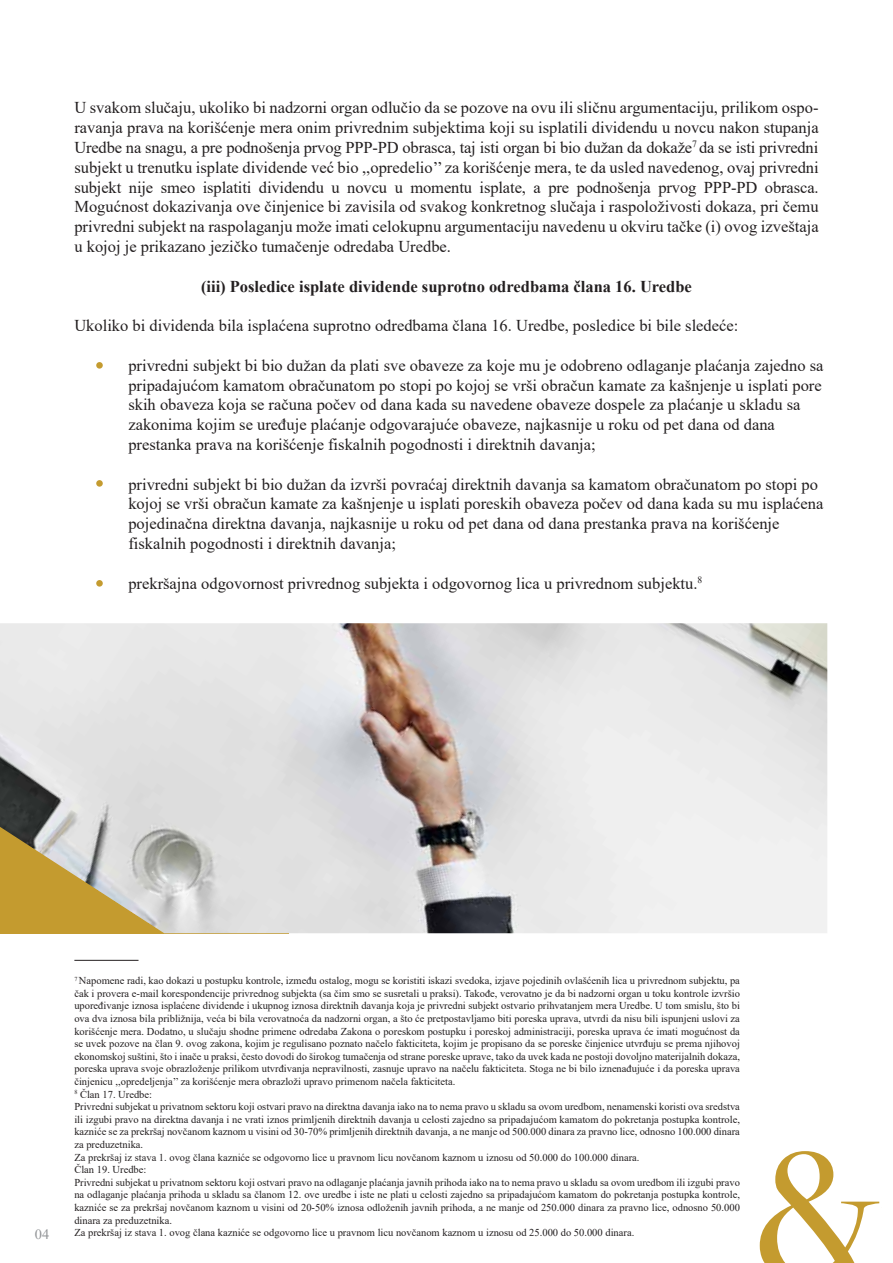
<style>
.page{position:relative;width:893px;height:1263px;background:#fff}
.page>*{position:absolute;margin:0;border:0;box-sizing:border-box;transform-origin:0 0}
.t1{font:16.5px/19.8px "Times New Roman";color:#231f20}
.t2{font:700 16.5px "Times New Roman";color:#231f20}
.t3{font:14.1px "Times New Roman";color:#939598}
.t4{font:10.5px/12.6px "Times New Roman";color:#231f20}
</style>
<div class="page">
<svg style="left:760px;top:1151px;width:120px;height:112px"></svg>
<div style="left:96px;top:362px;width:7px;height:7px;background:#c49b2f;border-radius:50%"></div>
<div style="left:96px;top:480px;width:7px;height:7px;background:#c49b2f;border-radius:50%"></div>
<div style="left:96px;top:580px;width:7px;height:7px;background:#c49b2f;border-radius:50%"></div>
<hr style="left:74px;top:960px;width:65px;height:1px;background:#231f20">
<img style="left:0;top:623px;width:827px;height:310px">
<p class="t1" style="left:74px;top:97px;width:746px;text-align:justify">U svakom slučaju, ukoliko bi nadzorni organ odlučio da se pozove na ovu ili sličnu argumentaciju, prilikom ospo&shy;ravanja prava na korišćenje mera onim privrednim subjektima koji su isplatili dividendu u novcu nakon stupanja Uredbe na snagu, a pre podnošenja prvog PPP-PD obrasca, taj isti organ bi bio dužan da dokaže<sup>7</sup> da se isti privredni subjekt u trenutku isplate dividende već bio ,,opredelio’’ za korišćenje mera, te da usled navedenog, ovaj privredni subjekt nije smeo isplatiti dividendu u novcu u momentu isplate, a pre podnošenja prvog PPP-PD obrasca.<br>Mogućnost dokazivanja ove činjenice bi zavisila od svakog konkretnog slučaja i raspoloživosti dokaza, pri čemu privredni subjekt na raspolaganju može imati celokupnu argumentaciju navedenu u okviru tačke (i) ovog izveštaja u kojoj je prikazano jezičko tumačenje odredaba Uredbe.</p>
<h1 class="t2" style="left:201px;top:275px;width:492px">(iii) Posledice isplate dividende suprotno odredbama člana 16. Uredbe</h1>
<h1 class="t1" style="left:74px;top:315px;width:665px">Ukoliko bi dividenda bila isplaćena suprotno odredbama člana 16. Uredbe, posledice bi bile sledeće:</h1>
<p class="t1" style="left:128px;top:355px;width:697px">privredni subjekt bi bio dužan da plati sve obaveze za koje mu je odobreno odlaganje plaćanja zajedno sa pripadajućom kamatom obračunatom po stopi po kojoj se vrši obračun kamate za kašnjenje u isplati pore skih obaveza koja se računa počev od dana kada su navedene obaveze dospele za plaćanje u skladu sa zakonima kojim se uređuje plaćanje odgovarajuće obaveze, najkasnije u roku od pet dana od dana prestanka prava na korišćenje fiskalnih pogodnosti i direktnih davanja;</p>
<p class="t1" style="left:128px;top:474px;width:697px">privredni subjekt bi bio dužan da izvrši povraćaj direktnih davanja sa kamatom obračunatom po stopi po kojoj se vrši obračun kamate za kašnjenje u isplati poreskih obaveza počev od dana kada su mu isplaćena pojedinačna direktna davanja, najkasnije u roku od pet dana od dana prestanka prava na korišćenje fiskalnih pogodnosti i direktnih davanja;</p>
<h1 class="t1" style="left:128px;top:573px;width:575px">prekršajna odgovornost privrednog subjekta i odgovornog lica u privrednom subjektu.<sup>8</sup></h1>
<h2 class="t3" style="left:35px;top:1224px;width:16px">04</h2>
<p class="t4" style="left:74px;top:974px;width:667px"><sup>7</sup> Napomene radi, kao dokazi u postupku kontrole, između ostalog, mogu se koristiti iskazi svedoka, izjave pojedinih ovlašćenih lica u privrednom subjektu, pa čak i provera e-mail korespondencije privrednog subjekta (sa čim smo se susretali u praksi). Takođe, verovatno je da bi nadzorni organ u toku kontrole izvršio upoređivanje iznosa isplaćene dividende i ukupnog iznosa direktnih davanja koja je privredni subjekt ostvario prihvatanjem mera Uredbe. U tom smislu, što bi ova dva iznosa bila približnija, veća bi bila verovatnoća da nadzorni organ, a što će pretpostavljamo biti poreska uprava, utvrdi da nisu bili ispunjeni uslovi za korišćenje mera. Dodatno, u slučaju shodne primene odredaba Zakona o poreskom postupku i poreskoj administraciji, poreska uprava će imati mogućnost da se uvek pozove na član 9. ovog zakona, kojim je regulisano poznato načelo fakticiteta, kojim je propisano da se poreske činjenice utvrđuju se prema njihovoj ekonomskoj suštini, što i inače u praksi, često dovodi do širokog tumačenja od strane poreske uprave, tako da uvek kada ne postoji dovoljno materijalnih dokaza, poreska uprava svoje obrazloženje prilikom utvrđivanja nepravilnosti, zasnuje upravo na načelu fakticiteta. Stoga ne bi bilo iznenađujuće i da poreska uprava činjenicu ,,opredeljenja’’ za korišćenje mera obrazloži upravo primenom načela fakticiteta.<br><sup>8</sup> Član 17. Uredbe:<br>Privredni subjekat u privatnom sektoru koji ostvari pravo na direktna davanja iako na to nema pravo u skladu sa ovom uredbom, nenamenski koristi ova sredstva ili izgubi pravo na direktna davanja i ne vrati iznos primljenih direktnih davanja u celosti zajedno sa pripadajućom kamatom do pokretanja postupka kontrole, kazniće se za prekršaj novčanom kaznom u visini od 30-70% primljenih direktnih davanja, a ne manje od 500.000 dinara za pravno lice, odnosno 100.000 dinara za preduzetnika.<br>Za prekršaj iz stava 1. ovog člana kazniće se odgovorno lice u pravnom licu novčanom kaznom u iznosu od 50.000 do 100.000 dinara.<br>Član 19. Uredbe:<br>Privredni subjekat u privatnom sektoru koji ostvari pravo na odlaganje plaćanja javnih prihoda iako na to nema pravo u skladu sa ovom uredbom ili izgubi pravo na odlaganje plaćanja prihoda u skladu sa članom 12. ove uredbe i iste ne plati u celosti zajedno sa pripadajućom kamatom do pokretanja postupka kontrole, kazniće se za prekršaj novčanom kaznom u visini od 20-50% iznosa odloženih javnih prihoda, a ne manje od 250.000 dinara za pravno lice, odnosno 50.000 dinara za preduzetnika.<br>Za prekršaj iz stava 1. ovog člana kazniće se odgovorno lice u pravnom licu novčanom kaznom u iznosu od 25.000 do 50.000 dinara.</p>
</div>
